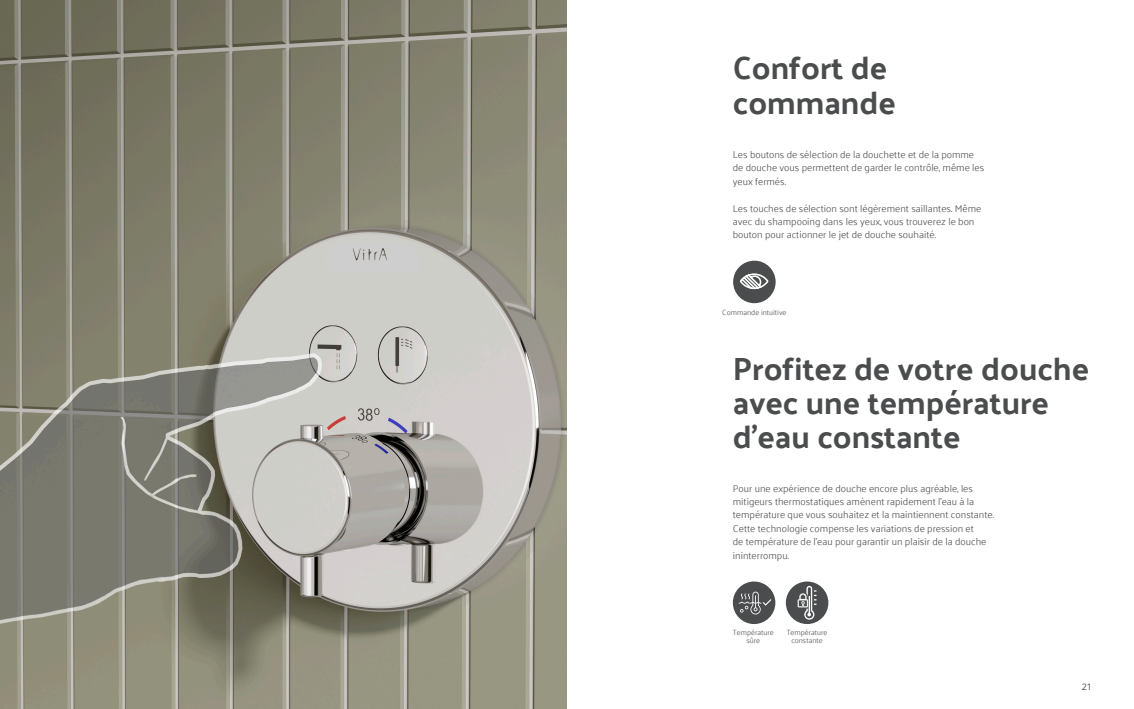
<style>
.page{position:relative;width:1134px;height:709px;background:#fff}
.page>*{position:absolute;margin:0;border:0;box-sizing:border-box;transform-origin:0 0}
.t1{font:700 32px/34px "Palanquin";color:#4b4c4d}
.t2{font:300 10px/13.4px "Palanquin";color:#4b4c4d}
.t3{font:9px "Open Sans";color:#4b4c4d}
.t4{font:300 7.5px/7.5px "Palanquin";color:#4b4c4d;text-align:center}
</style>
<div class="page">
<img style="left:0;top:0;width:567px;height:709px">
<div style="left:733px;top:261px;width:43px;height:42px;background:#4b4c4d;border-radius:50%"></div>
<svg style="left:739px;top:273px;width:30px;height:17px"></svg>
<div style="left:786px;top:581px;width:42px;height:43px;background:#4b4c4d;border-radius:50%"></div>
<div style="left:733px;top:581px;width:42px;height:43px;background:#4b4c4d;border-radius:50%"></div>
<svg style="left:798px;top:586px;width:18px;height:33px"></svg>
<svg style="left:739px;top:591px;width:32px;height:23px"></svg>
<p class="t1" style="left:733px;top:51px;width:165px;line-height:35px">Confort de commande</p>
<p class="t2" style="left:733px;top:148px;width:253px">Les boutons de sélection de la douchette et de la pomme de douche vous permettent de garder le contrôle, même les yeux fermés.</p>
<p class="t2" style="left:733px;top:201px;width:250px">Les touches de sélection sont légèrement saillantes. Même avec du shampooing dans les yeux, vous trouverez le bon bouton pour actionner le jet de douche souhaité.</p>
<p class="t4" style="left:722px;top:308px;width:66px">Commande intuitive</p>
<p class="t1" style="left:733px;top:352px;width:358px">Profitez de votre douche avec une température d’eau constante</p>
<p class="t2" style="left:733px;top:481px;width:263px">Pour une expérience de douche encore plus agréable, les mitigeurs thermostatiques amènent rapidement l’eau à la température que vous souhaitez et la maintiennent constante.</p>
<p class="t2" style="left:733px;top:521px;width:255px">Cette technologie compense les variations de pression et de température de l’eau pour garantir un plaisir de la douche ininterrompu.</p>
<p class="t4" style="left:733px;top:629px;width:42px">Température sûre</p>
<p class="t4" style="left:787px;top:629px;width:42px">Température constante</p>
<p class="t3" style="left:1082px;top:680px;width:12px">21</p>
</div>
